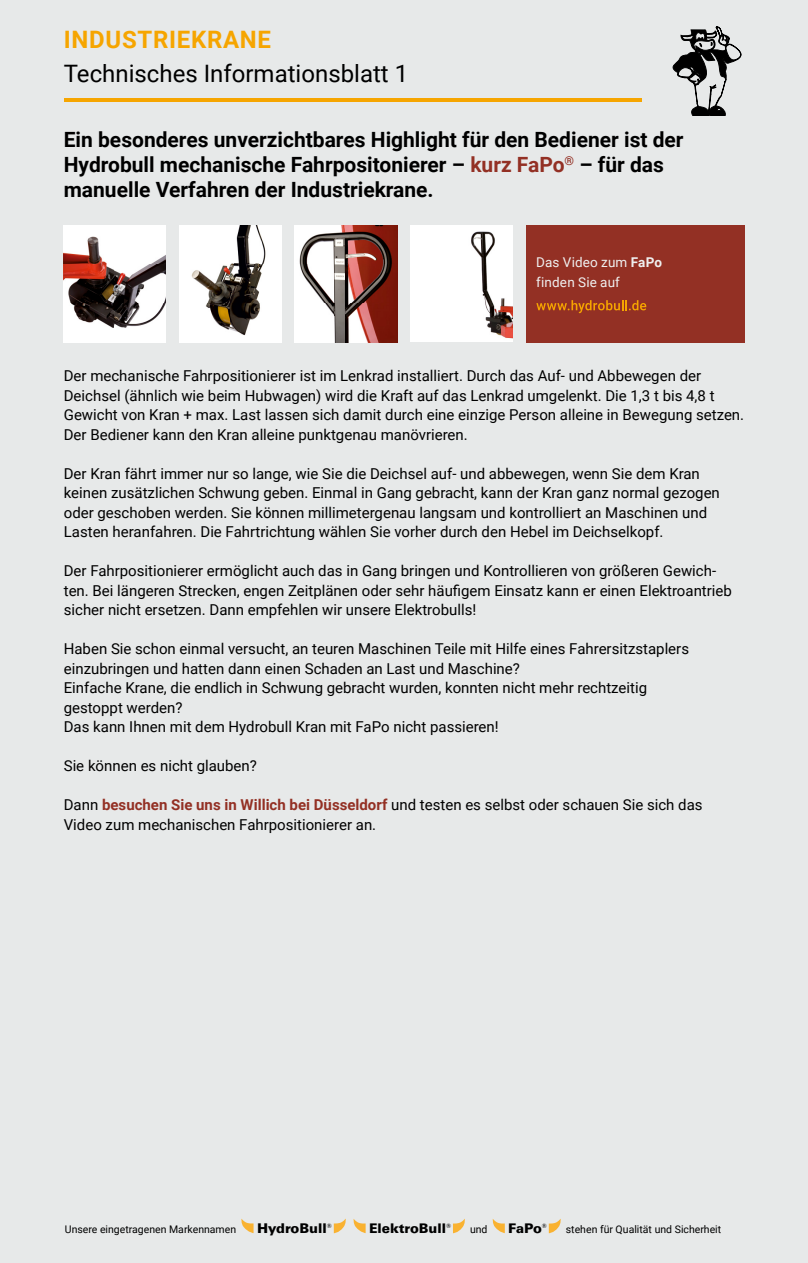
<style>
.page{position:relative;width:808px;height:1263px;background:#e7e9e9}
.page>*{position:absolute;margin:0;border:0;box-sizing:border-box;transform-origin:0 0}
.t1{font:24px "Roboto";color:#000}
.t2{font:700 24px "Roboto";letter-spacing:.03em;color:#f6a500}
.t3{font:700 21px/25.2px "Roboto";color:#000}
.t4{font:15px/19.5px "Roboto";color:#000}
.t5{font:900 13.8px "Univers BQ";color:#000}
.t6{font:900 13.65px "Univers BQ";color:#000}
.t7{font:13.5px/19.5px "Roboto";letter-spacing:.01em;color:#efefef}
.t8{font:10.5px "Roboto";color:#000}
.s1{color:#933024}
.s2{font-weight:700}
.s3{font-weight:700;color:#933024}
</style>
<div class="page">
<hr style="left:64px;top:98px;width:577px;height:4px;background:#f6a500">
<svg style="left:241px;top:1219px;width:13px;height:14px"></svg>
<svg style="left:334px;top:1218px;width:12px;height:15px"></svg>
<svg style="left:354px;top:1219px;width:12px;height:14px"></svg>
<svg style="left:453px;top:1219px;width:12px;height:14px"></svg>
<svg style="left:493px;top:1219px;width:12px;height:14px"></svg>
<svg style="left:549px;top:1219px;width:12px;height:14px"></svg>
<div style="left:410px;top:225px;width:102px;height:117px;background:#fff"></div>
<img style="left:471px;top:231px;width:41px;height:108px">
<img style="left:64px;top:225px;width:102px;height:117px">
<img style="left:295px;top:225px;width:102px;height:117px">
<img style="left:179px;top:225px;width:102px;height:117px">
<svg style="left:673px;top:26px;width:68px;height:90px"></svg>
<div style="left:526px;top:225px;width:218px;height:117px;background:#933024"></div>
<svg style="left:536px;top:300px;width:110px;height:13px"></svg>
<h1 class="t2" style="left:64px;top:22px;width:209px">INDUSTRIEKRANE</h1>
<h1 class="t1" style="left:64px;top:57px;width:346px">Technisches Informationsblatt 1</h1>
<h2 class="t3" style="left:64px;top:126px;width:621px">Ein besonderes unverzichtbares Highlight für den Bediener ist der<br>Hydrobull mechanische Fahrpositonierer – <span class="s1">kurz FaPo</span><sup>®</sup> – für das manuelle Verfahren der Industriekrane.</h2>
<p class="t7" style="left:536px;top:252px;width:127px">Das Video zum <span class="s2">FaPo </span>finden Sie auf</p>
<p class="t4" style="left:64px;top:365px;width:682px">Der mechanische Fahrpositionierer ist im Lenkrad installiert. Durch das Auf- und Abbewegen der Deichsel (ähnlich wie beim Hubwagen) wird die Kraft auf das Lenkrad umgelenkt. Die 1,3 t bis 4,8 t Gewicht von Kran + max. Last lassen sich damit durch eine einzige Person alleine in Bewegung setzen.<br>Der Bediener kann den Kran alleine punktgenau manövrieren.</p>
<p class="t4" style="left:64px;top:463px;width:658px">Der Kran fährt immer nur so lange, wie Sie die Deichsel auf- und abbewegen, wenn Sie dem Kran keinen zusätzlichen Schwung geben. Einmal in Gang gebracht, kann der Kran ganz normal gezogen oder geschoben werden. Sie können millimetergenau langsam und kontrolliert an Maschinen und Lasten heranfahren. Die Fahrtrichtung wählen Sie vorher durch den Hebel im Deichselkopf.</p>
<p class="t4" style="left:64px;top:560px;width:670px">Der Fahrpositionierer ermöglicht auch das in Gang bringen und Kontrollieren von größeren Gewich&shy;ten. Bei längeren Strecken, engen Zeitplänen oder sehr häufigem Einsatz kann er einen Elektroantrieb sicher nicht ersetzen. Dann empfehlen wir unsere Elektrobulls!</p>
<p class="t4" style="left:64px;top:638px;width:627px">Haben Sie schon einmal versucht, an teuren Maschinen Teile mit Hilfe eines Fahrersitzstaplers einzubringen und hatten dann einen Schaden an Last und Maschine?<br>Einfache Krane, die endlich in Schwung gebracht wurden, konnten nicht mehr rechtzeitig gestoppt werden?<br>Das kann Ihnen mit dem Hydrobull Kran mit FaPo nicht passieren!</p>
<p class="t4" style="left:64px;top:755px;width:195px">Sie können es nicht glauben?</p>
<p class="t4" style="left:64px;top:794px;width:640px">Dann <span class="s3">besuchen Sie uns in Willich bei Düsseldorf</span> und testen es selbst oder schauen Sie sich das<br>Video zum mechanischen Fahrpositionierer an.</p>
<p class="t8" style="left:65px;top:1222px;width:173px">Unsere eingetragenen Markennamen</p>
<p class="t5" style="left:257px;top:1221px;width:76px">HydroBull<sup>®</sup></p>
<p class="t6" style="left:369px;top:1221px;width:84px">ElektroBull<sup>®</sup></p>
<p class="t8" style="left:470px;top:1222px;width:19px">und</p>
<p class="t6" style="left:508px;top:1221px;width:40px">FaPo<sup>®</sup></p>
<p class="t8" style="left:566px;top:1222px;width:157px">stehen für Qualität und Sicherheit</p>
</div>
